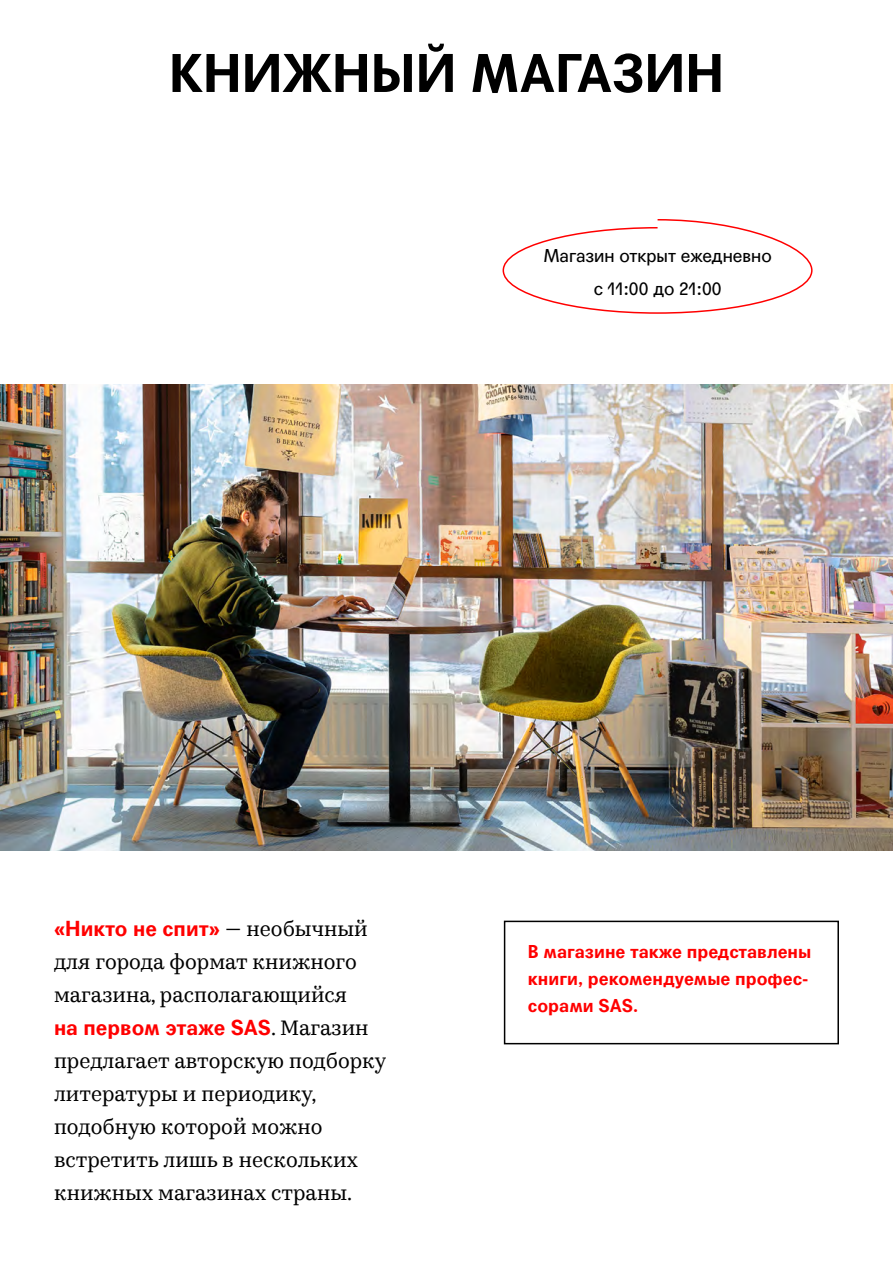
<style>
.page{position:relative;width:893px;height:1263px;background:#fff}
.page>*{position:absolute;margin:0;border:0;box-sizing:border-box;transform-origin:0 0}
.t1{font:700 52.5px "Agipo";color:#000}
.t2{font:21px/33px "Kazimir Text";color:#000}
.t3{font:700 21px "Agipo";color:#f00}
.t4{font:700 18px/27px "Agipo";color:#f00}
.t5{font:18px/33px "Agipo";color:#000;text-align:center}
.s1{font-family:"Kazimir Text";font-weight:400;color:#000}
</style>
<div class="page">
<div style="left:504px;top:921px;width:335px;height:123px;border:2px solid #000"></div>
<svg style="left:502px;top:219px;width:311px;height:95px"></svg>
<img style="left:0;top:384px;width:893px;height:466px">
<h1 class="t1" style="left:169px;top:32px;width:557px">КНИЖНЫЙ МАГАЗИН</h1>
<p class="t5" style="left:543px;top:238px;width:230px">Магазин открыт ежедневно с 11:00 до 21:00</p>
<p class="t3" style="left:54px;top:912px;width:315px">«Никто не спит» <span class="s1">— необычный</span></p>
<p class="t2" style="left:54px;top:944px;width:304px">для города формат книжного магазина, располагающийся</p>
<p class="t3" style="left:54px;top:1011px;width:316px">на первом этаже SAS<span class="s1">. Магазин</span></p>
<p class="t2" style="left:54px;top:1043px;width:334px">предлагает авторскую подборку литературы и периодику, подобную которой можно встретить лишь в нескольких книжных магазинах страны.</p>
<p class="t4" style="left:528px;top:936px;width:285px">В магазине также представлены книги, рекомендуемые профес&shy;сорами SAS.</p>
</div>
